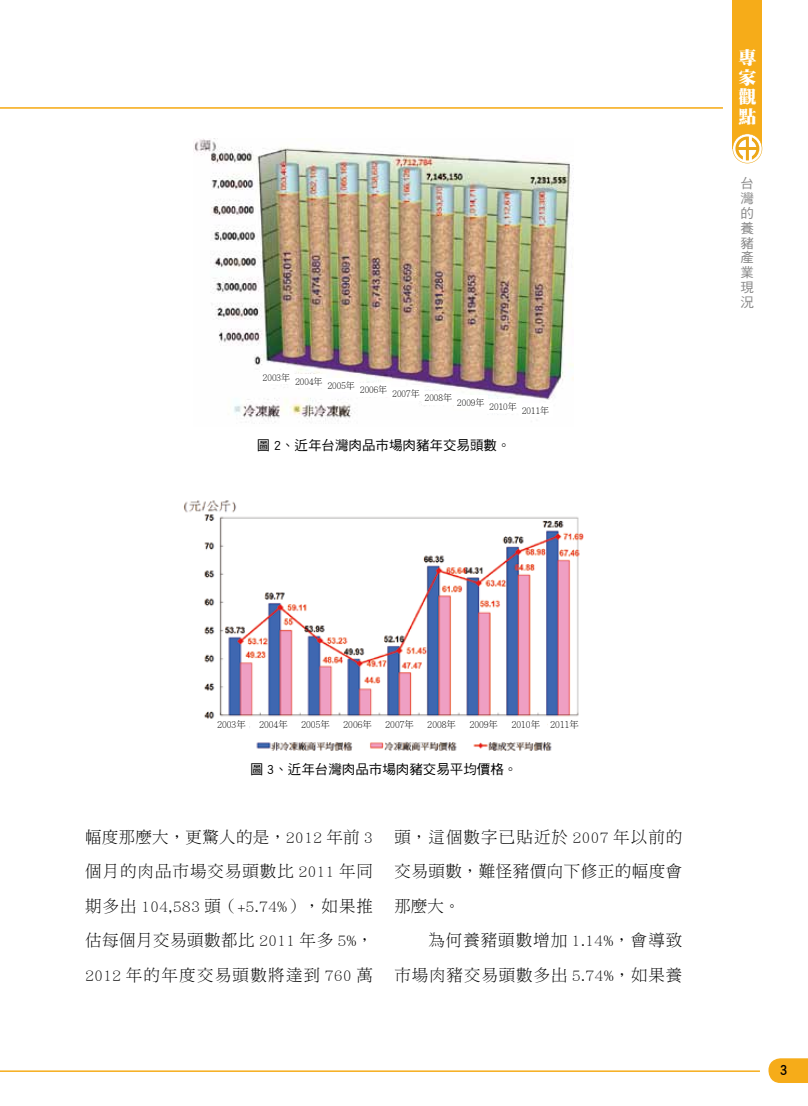
<style>
.page{position:relative;width:808px;height:1106px;background:#fff}
.page>*{position:absolute;margin:0;border:0;box-sizing:border-box;transform-origin:0 0}
.t1{font:18px/19.8px "DF Ming Std W12";color:#fff;text-align:justify}
.t2{font:16.5px/34.5px "DF Ming Std W3";letter-spacing:.03em;color:#000;text-align:justify}
.t3{font:16.5px "DF Ming Std W3";letter-spacing:.055em;color:#000}
.t4{font:16.5px "DF Ming Std W3";letter-spacing:.065em;color:#000}
.t5{font:16.5px "DF Ming Std W3";letter-spacing:.06em;color:#000}
.t6{font:15px "DF Hei Std W7";color:#000}
.t7{font:13.5px "DF Hei Std W5";color:#000}
.t8{font:13.5px/14.9px "DF Hei Std W5";color:#898989;text-align:justify}
.t9{font:300 9.45px "Adobe Ming Std";color:#000}
.t10{font:300 9px "Adobe Ming Std";color:#000}
</style>
<div class="page">
<div style="left:732px;top:0;width:30px;height:148px;background:#f6ac19"></div>
<svg style="left:732px;top:134px;width:30px;height:29px"></svg>
<img style="left:194px;top:139px;width:380px;height:285px">
<div style="left:519px;top:404px;width:33px;height:13px;background:#fff"></div>
<div style="left:487px;top:399px;width:33px;height:14px;background:#fff"></div>
<div style="left:455px;top:395px;width:33px;height:14px;background:#fff"></div>
<div style="left:422px;top:391px;width:33px;height:14px;background:#fff"></div>
<div style="left:390px;top:387px;width:33px;height:13px;background:#fff"></div>
<div style="left:358px;top:383px;width:33px;height:13px;background:#fff"></div>
<div style="left:325px;top:379px;width:33px;height:13px;background:#fff"></div>
<div style="left:293px;top:374px;width:33px;height:14px;background:#fff"></div>
<div style="left:260px;top:370px;width:33px;height:14px;background:#fff"></div>
<img style="left:183px;top:500px;width:401px;height:251px">
<div style="left:548px;top:717px;width:34px;height:14px;background:#fff"></div>
<div style="left:509px;top:717px;width:34px;height:14px;background:#fff"></div>
<div style="left:467px;top:717px;width:34px;height:14px;background:#fff"></div>
<div style="left:425px;top:717px;width:34px;height:14px;background:#fff"></div>
<div style="left:383px;top:717px;width:34px;height:14px;background:#fff"></div>
<div style="left:341px;top:717px;width:34px;height:14px;background:#fff"></div>
<div style="left:299px;top:717px;width:34px;height:14px;background:#fff"></div>
<div style="left:257px;top:717px;width:34px;height:14px;background:#fff"></div>
<div style="left:215px;top:717px;width:34px;height:14px;background:#fff"></div>
<hr style="left:0;top:107px;width:723px;height:1px;background:#f6ac19">
<hr style="left:0;top:1070px;width:760px;height:1px;background:#f6ac19">
<svg style="left:768px;top:1058px;width:40px;height:25px"></svg>
<p class="t10" style="left:263px;top:372px;width:29px">2003年</p>
<p class="t10" style="left:295px;top:376px;width:29px">2004年</p>
<p class="t10" style="left:328px;top:381px;width:29px">2005年</p>
<p class="t10" style="left:360px;top:385px;width:29px">2006年</p>
<p class="t10" style="left:392px;top:389px;width:29px">2007年</p>
<p class="t10" style="left:425px;top:393px;width:29px">2008年</p>
<p class="t10" style="left:457px;top:397px;width:29px">2009年</p>
<p class="t10" style="left:490px;top:401px;width:29px">2010年</p>
<p class="t10" style="left:522px;top:406px;width:29px">2011年</p>
<p class="t7" style="left:257px;top:437px;width:255px">圖 2、近年台灣肉品市場肉豬年交易頭數。</p>
<p class="t1" style="left:738px;top:47px;width:19px">專家觀點</p>
<p class="t8" style="left:741px;top:176px;width:15px">台灣的養豬產業現況</p>
<p class="t9" style="left:217px;top:719px;width:30px">2003年</p>
<p class="t9" style="left:259px;top:719px;width:30px">2004年</p>
<p class="t9" style="left:301px;top:719px;width:30px">2005年</p>
<p class="t9" style="left:343px;top:719px;width:30px">2006年</p>
<p class="t9" style="left:386px;top:719px;width:30px">2007年</p>
<p class="t9" style="left:428px;top:719px;width:30px">2008年</p>
<p class="t9" style="left:470px;top:719px;width:30px">2009年</p>
<p class="t9" style="left:512px;top:719px;width:69px">2010年 2011年</p>
<p class="t7" style="left:250px;top:761px;width:269px">圖 3、近年台灣肉品市場肉豬交易平均價格。</p>
<p class="t2" style="left:85px;top:819px;width:290px">幅度那麼大，更驚人的是，2012 年前 3個月的肉品市場交易頭數比 2011 年同期多出 104,583 頭（+5.74%），如果推估每個月交易頭數都比 2011 年多 5%，2012 年的年度交易頭數將達到 760 萬</p>
<p class="t4" style="left:394px;top:827px;width:290px">頭，這個數字已貼近於 2007 年以前的</p>
<p class="t2" style="left:394px;top:853px;width:289px">交易頭數，難怪豬價向下修正的幅度會</p>
<p class="t2" style="left:394px;top:888px;width:67px">那麼大。</p>
<p class="t5" style="left:428px;top:931px;width:255px">為何養豬頭數增加 1.14%，會導致</p>
<p class="t3" style="left:394px;top:965px;width:290px">市場肉豬交易頭數多出 5.74%，如果養</p>
<p class="t6" style="left:779px;top:1061px;width:10px">3</p>
</div>
